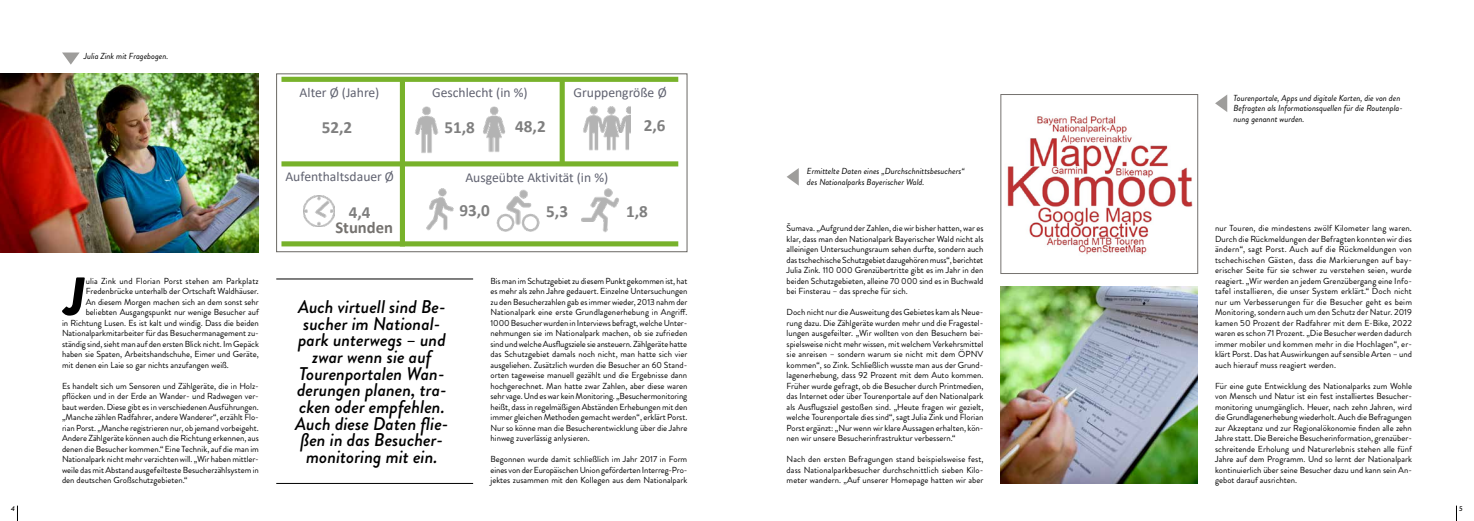
<style>
.page{position:relative;width:1474px;height:521px;background:#fff}
.page>*{position:absolute;margin:0;border:0;box-sizing:border-box;transform-origin:0 0}
.Lauftext{font:italic 900 53.73px "Brandon Grotesque";color:#000}
.Headline_2{font:italic 500 18.38px/16.6px "Brandon Grotesque";color:#000;text-align:center}
.t1{font:700 17.06px "Calibri";color:#7f7f7f}
.t2{font:700 16.62px "Calibri";color:#75726f}
.t3{font:13.65px "Calibri";color:#606270}
.Lauftext-2{font:8.75px/10.5px "Brandon Grotesque";color:#000;text-align:justify}
.t4{font:italic 8.75px/10.5px "Brandon Grotesque";color:#000}
.t5{font:italic 500 7px "Brandon Grotesque";color:#000}
</style>
<div class="page">
<svg style="left:17px;top:505px;width:1px;height:16px"></svg>
<svg style="left:1456px;top:505px;width:1px;height:16px"></svg>
<img style="left:0;top:74px;width:259px;height:178px">
<img style="left:1000px;top:287px;width:197px;height:197px">
<img style="left:426px;top:188px;width:28px;height:43px">
<img style="left:496px;top:189px;width:44px;height:43px">
<img style="left:581px;top:188px;width:38px;height:45px">
<img style="left:415px;top:106px;width:24px;height:47px">
<img style="left:483px;top:106px;width:22px;height:46px">
<div style="left:281px;top:161px;width:397px;height:5px;background:#78b22b"></div>
<div style="left:559px;top:79px;width:6px;height:84px;background:#78b22b"></div>
<div style="left:400px;top:79px;width:5px;height:84px;background:#78b22b"></div>
<div style="left:400px;top:163px;width:5px;height:83px;background:#78b22b"></div>
<img style="left:583px;top:106px;width:29px;height:45px">
<img style="left:612px;top:106px;width:19px;height:45px">
<img style="left:303px;top:195px;width:32px;height:32px">
<div style="left:281px;top:241px;width:397px;height:5px;background:#78b22b"></div>
<div style="left:281px;top:77px;width:397px;height:5px;background:#78b22b"></div>
<div style="left:276px;top:74px;width:411px;height:178px;border:1px solid #6a6864"></div>
<img style="left:1007px;top:116px;width:186px;height:139px">
<div style="left:1000px;top:94px;width:198px;height:180px;border:1px solid #75726f"></div>
<hr style="left:276px;top:483px;width:197px;height:1px;background:#000">
<hr style="left:276px;top:279px;width:197px;height:1px;background:#000">
<svg style="left:787px;top:168px;width:11px;height:17px"></svg>
<svg style="left:62px;top:53px;width:17px;height:12px"></svg>
<svg style="left:1215px;top:95px;width:12px;height:17px"></svg>
<p class="t4" style="left:84px;top:51px;width:86px">Julia Zink mit Fragebogen.</p>
<p class="Lauftext" style="left:64px;top:258px;width:23px">J</p>
<p class="Lauftext-2" style="left:86px;top:275px;width:174px">ulia Zink und Florian Porst stehen am Parkplatz</p>
<p class="Lauftext-2" style="left:86px;top:286px;width:175px">Fredenbrücke unterhalb der Ortschaft Waldhäuser.</p>
<p class="Lauftext-2" style="left:86px;top:296px;width:175px">An diesem Morgen machen sich an dem sonst sehr</p>
<p class="Lauftext-2" style="left:86px;top:307px;width:175px">beliebten Ausgangspunkt nur wenige Besucher auf</p>
<p class="Lauftext-2" style="left:62px;top:317px;width:198px">in Richtung Lusen. Es ist kalt und windig. Dass die beiden</p>
<p class="Lauftext-2" style="left:62px;top:328px;width:198px">Nationalparkmitarbeiter für das Besuchermanagement zu-</p>
<p class="Lauftext-2" style="left:62px;top:338px;width:198px">ständig sind, sieht man auf den ersten Blick nicht. Im Gepäck</p>
<p class="Lauftext-2" style="left:62px;top:349px;width:198px">haben sie Spaten, Arbeitshandschuhe, Eimer und Geräte,</p>
<p class="Lauftext-2" style="left:62px;top:359px;width:168px">mit denen ein Laie so gar nichts anzufangen weiß.</p>
<p class="Lauftext-2" style="left:62px;top:380px;width:198px">Es handelt sich um Sensoren und Zählgeräte, die in Holz&shy;pflöcken und in der Erde an Wander- und Radwegen ver&shy;baut werden. Diese gibt es in verschiedenen Ausführungen. „Manche zählen Radfahrer, andere Wanderer“, erzählt Flo&shy;rian Porst. „Manche registrieren nur, ob jemand vorbeigeht.<br>Andere Zählgeräte können auch die Richtung erkennen, aus denen die Besucher kommen.“ Eine Technik, auf die man im Nationalpark nicht mehr verzichten will. „Wir haben mittler&shy;weile das mit Abstand ausgefeilteste Besucherzählsystem in den deutschen Großschutzgebieten.“</p>
<p class="t3" style="left:573px;top:83px;width:95px">Gruppengröße Ø</p>
<p class="t3" style="left:299px;top:83px;width:81px">Alter Ø (Jahre)</p>
<p class="t3" style="left:432px;top:83px;width:97px">Geschlecht (in %)</p>
<p class="t1" style="left:322px;top:116px;width:32px">52,2</p>
<p class="t1" style="left:644px;top:114px;width:23px">2,6</p>
<p class="t1" style="left:444px;top:115px;width:32px">51,8</p>
<p class="t1" style="left:515px;top:115px;width:32px">48,2</p>
<p class="t3" style="left:285px;top:167px;width:110px">Aufenthaltsdauer Ø</p>
<p class="t1" style="left:349px;top:200px;width:36px">4,4 h</p>
<h3 class="t2" style="left:335px;top:215px;width:59px">Stunden</h3>
<p class="t3" style="left:465px;top:168px;width:144px">Ausgeübte Aktivität (in %)</p>
<p class="t1" style="left:459px;top:198px;width:32px">93,0</p>
<p class="t1" style="left:546px;top:199px;width:23px">5,3</p>
<p class="t1" style="left:626px;top:199px;width:23px">1,8</p>
<p class="Headline_2" style="left:295px;top:299px;width:155px">Auch virtuell sind Be&shy;sucher im National&shy;park unterwegs – und zwar wenn sie auf<br>Tourenportalen Wan&shy;derungen planen, tra&shy;cken oder empfehlen.<br>Auch diese Daten flie&shy;ßen in das Besucher&shy;monitoring mit ein.</p>
<p class="Lauftext-2" style="left:490px;top:275px;width:198px">Bis man im Schutzgebiet zu diesem Punkt gekommen ist, hat es mehr als zehn Jahre gedauert. Einzelne Untersuchungen zu den Besucherzahlen gab es immer wieder, 2013 nahm der Nationalpark eine erste Grundlagenerhebung in Angriff.<br>1000 Besucher wurden in Interviews befragt, welche Unter&shy;nehmungen sie im Nationalpark machen, ob sie zufrieden sind und welche Ausflugsziele sie ansteuern. Zählgeräte hatte das Schutzgebiet damals noch nicht, man hatte sich vier ausgeliehen. Zusätzlich wurden die Besucher an 60 Stand&shy;orten tageweise manuell gezählt und die Ergebnisse dann hochgerechnet. Man hatte zwar Zahlen, aber diese waren sehr vage. Und es war kein Monitoring. „Besuchermonitoring heißt, dass in regelmäßigen Abständen Erhebungen mit den immer gleichen Methoden gemacht werden“, erklärt Porst.<br>Nur so könne man die Besucherentwicklung über die Jahre hinweg zuverlässig anlysieren.</p>
<p class="Lauftext-2" style="left:490px;top:454px;width:198px">Begonnen wurde damit schließlich im Jahr 2017 in Form eines von der Europäischen Union geförderten Interreg-Pro&shy;jektes zusammen mit den Kollegen aus dem Nationalpark</p>
<p class="t4" style="left:807px;top:166px;width:159px">Ermittelte Daten eines „Durchschnittsbesuchers“ des Nationalparks Bayerischer Wald.</p>
<p class="Lauftext-2" style="left:786px;top:223px;width:198px">Šumava. „Aufgrund der Zahlen, die wir bisher hatten, war es klar, dass man den Nationalpark Bayerischer Wald nicht als alleinigen Untersuchungsraum sehen durfte, sondern auch das tschechische Schutzgebiet dazugehören muss“, berichtet Julia Zink. 110 000 Grenzübertritte gibt es im Jahr in den beiden Schutzgebieten, alleine 70 000 sind es in Buchwald bei Finsterau – das spreche für sich.</p>
<p class="Lauftext-2" style="left:786px;top:307px;width:198px">Doch nicht nur die Ausweitung des Gebietes kam als Neue&shy;rung dazu. Die Zählgeräte wurden mehr und die Fragestel&shy;lungen ausgefeilter. „Wir wollten von den Besuchern bei&shy;spielsweise nicht mehr wissen, mit welchem Verkehrsmittel sie anreisen – sondern warum sie nicht mit dem ÖPNV kommen“, so Zink. Schließlich wusste man aus der Grund&shy;lagenerhebung, dass 92 Prozent mit dem Auto kommen.<br>Früher wurde gefragt, ob die Besucher durch Printmedien, das Internet oder über Tourenportale auf den Nationalpark als Ausflugsziel gestoßen sind. „Heute fragen wir gezielt, welche Tourenportale dies sind“, sagt Julia Zink und Florian Porst ergänzt: „Nur wenn wir klare Aussagen erhalten, kön&shy;nen wir unsere Besucherinfrastruktur verbessern.“</p>
<p class="Lauftext-2" style="left:786px;top:454px;width:198px">Nach den ersten Befragungen stand beispielsweise fest, dass Nationalparkbesucher durchschnittlich sieben Kilo&shy;meter wandern. „Auf unserer Homepage hatten wir aber</p>
<p class="t4" style="left:1233px;top:93px;width:171px">Tourenportale, Apps und digitale Karten, die von den<br>Befragten als Informationsquellen für die Routenpla&shy;nung genannt wurden.</p>
<p class="Lauftext-2" style="left:1215px;top:223px;width:198px">nur Touren, die mindestens zwölf Kilometer lang waren.<br>Durch die Rückmeldungen der Befragten konnten wir dies ändern“, sagt Porst. Auch auf die Rückmeldungen von tschechischen Gästen, dass die Markierungen auf bay&shy;erischer Seite für sie schwer zu verstehen seien, wurde reagiert. „Wir werden an jedem Grenzübergang eine Info&shy;tafel installieren, die unser System erklärt.“ Doch nicht nur um Verbesserungen für die Besucher geht es beim Monitoring, sondern auch um den Schutz der Natur. 2019 kamen 50 Prozent der Radfahrer mit dem E-Bike, 2022 waren es schon 71 Prozent. „Die Besucher werden dadurch immer mobiler und kommen mehr in die Hochlagen“, er&shy;klärt Porst. Das hat Auswirkungen auf sensible Arten – und auch hierauf muss reagiert werden.</p>
<p class="Lauftext-2" style="left:1215px;top:380px;width:198px">Für eine gute Entwicklung des Nationalparks zum Wohle von Mensch und Natur ist ein fest installiertes Besucher&shy;monitoring unumgänglich. Heuer, nach zehn Jahren, wird die Grundlagenerhebung wiederholt. Auch die Befragungen zur Akzeptanz und zur Regionalökonomie finden alle zehn Jahre statt. Die Bereiche Besucherinformation, grenzüber&shy;schreitende Erholung und Naturerlebnis stehen alle fünf Jahre auf dem Programm. Und so lernt der Nationalpark kontinuierlich über seine Besucher dazu und kann sein An&shy;gebot darauf ausrichten.</p>
<p class="t5" style="left:11px;top:504px;width:5px">4</p>
<p class="t5" style="left:1458px;top:504px;width:5px">5</p>
</div>
